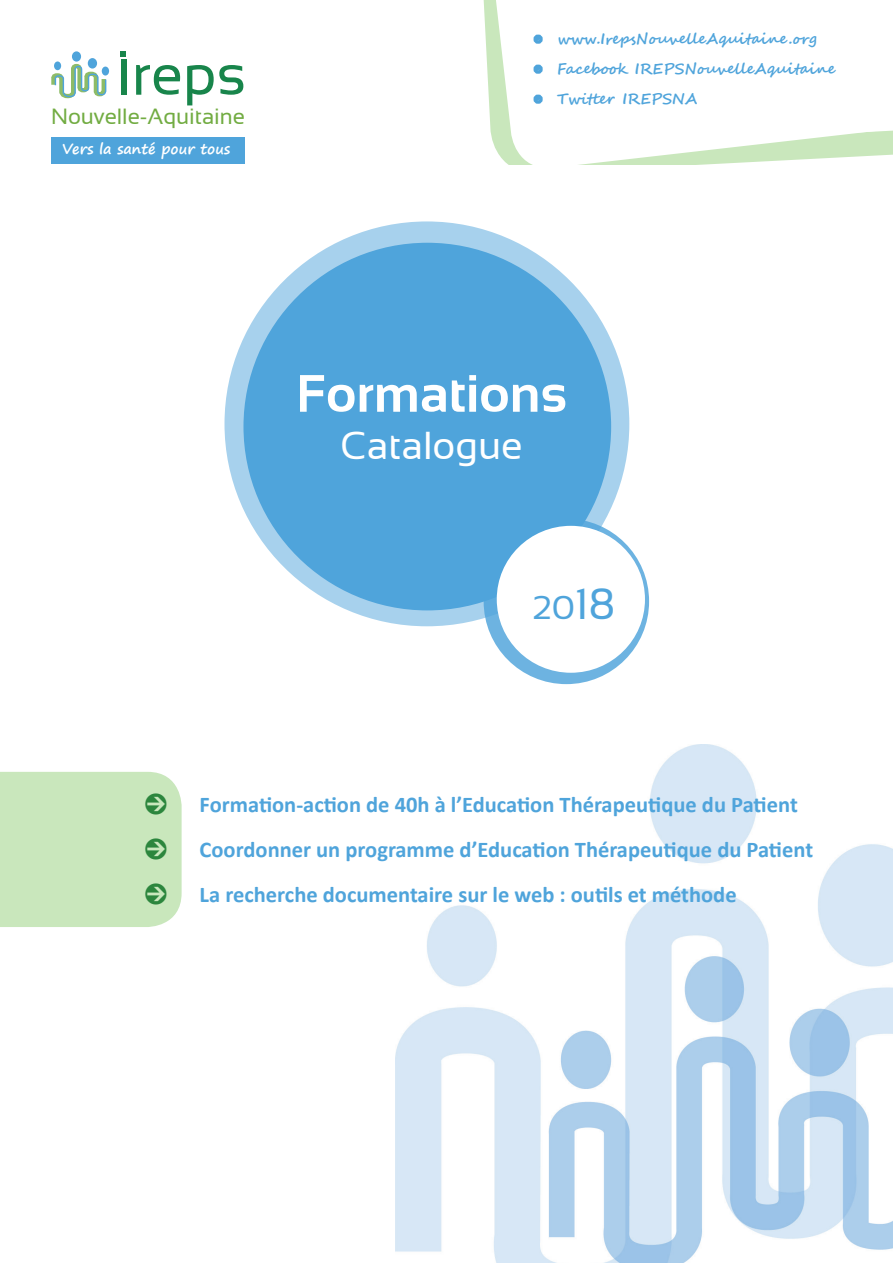
<style>
.page{position:relative;width:893px;height:1263px;background:#fff}
.page>*{position:absolute;margin:0;border:0;box-sizing:border-box;transform-origin:0 0}
.t1{font:57.9px "Sansation";color:#18854b}
.t2{font:700 52.5px "Sansation";color:#fff}
.t3{font:39px "Sansation";color:#fff}
.t4{font:33px "Sansation";color:#4fa4db}
.t5{font:700 22.5px/45px "Calibri";color:#4fa4db}
.t6{font:22.05px "Sansation";color:#72ac42}
.t7{font:700 15px "Segoe Script";color:#4fa4db}
.t8{font:700 14.4px "Segoe Print";color:#fff}
.s1{font-family:"Sansation"}
.s2{font-size:43.5px}
.s3{font-family:"Pointers";font-weight:400;font-size:27px;color:#0b693a}
</style>
<div class="page">
<div style="left:224px;top:221px;width:405px;height:405px;border:32px solid #4fa4db;border-radius:50%"></div>
<div style="left:243px;top:243px;width:368px;height:367px;background:#4fa4db;border-radius:50%"></div>
<img style="left:396px;top:744px;width:497px;height:519px">
<svg style="left:483px;top:0;width:9px;height:138px"></svg>
<svg style="left:491px;top:526px;width:151px;height:151px"></svg>
<div style="left:484px;top:519px;width:165px;height:165px;border:15px solid #4fa4db;border-radius:50%"></div>
<div style="left:497px;top:526px;width:148px;height:147px;background:#fff;border-radius:50%"></div>
<svg style="left:492px;top:0;width:401px;height:292px"></svg>
<div style="left:533px;top:35px;width:10px;height:9px;border:6px solid #4fa4db;border-radius:50%"></div>
<div style="left:533px;top:65px;width:10px;height:9px;border:6px solid #4fa4db;border-radius:50%"></div>
<div style="left:533px;top:95px;width:10px;height:9px;border:6px solid #4fa4db;border-radius:50%"></div>
<div style="left:0;top:772px;width:182px;height:155px;background:#c9e7bc"></div>
<svg style="left:51px;top:64px;width:56px;height:34px"></svg>
<div style="left:72px;top:51px;width:9px;height:11px;background:#4fa4db;border-radius:50%"></div>
<div style="left:54px;top:61px;width:7px;height:9px;background:#4fa4db;border-radius:50%"></div>
<div style="left:88px;top:58px;width:9px;height:11px;background:#4fa4db;border-radius:50%"></div>
<div style="left:102px;top:67px;width:7px;height:9px;background:#4fa4db;border-radius:50%"></div>
<div style="left:51px;top:137px;width:193px;height:27px;background:#4fa4db"></div>
<svg style="left:121px;top:51px;width:5px;height:5px"></svg>
<h1 class="t1" style="left:115px;top:42px;width:132px">Ireps</h1>
<p class="t6" style="left:51px;top:104px;width:195px">Nouvelle-Aquitaine</p>
<p class="t8" style="left:62px;top:136px;width:169px">Vers la santé pour tous</p>
<p class="t7" style="left:536px;top:27px;width:283px"><span class="s1">•</span> www.IrepsNouvelleAquitaine.org</p>
<p class="t7" style="left:536px;top:57px;width:301px"><span class="s1">•</span> Facebook IREPSNouvelleAquitaine</p>
<p class="t7" style="left:536px;top:87px;width:163px"><span class="s1">•</span> Twitter IREPSNA</p>
<h2 class="t2" style="left:296px;top:364px;width:272px">Formations</h2>
<h3 class="t3" style="left:341px;top:423px;width:184px">Catalogue</h3>
<h3 class="t4" style="left:533px;top:589px;width:83px">20<span class="s2">18</span></h3>
<p class="t5" style="left:146px;top:781px;width:669px"><span class="s3">0</span> Formation-action de 40h à l’Education Thérapeutique du Patient<br><span class="s3">0</span> Coordonner un programme d’Education Thérapeutique du Patient<br><span class="s3">0</span> La recherche documentaire sur le web : outils et méthode</p>
</div>
